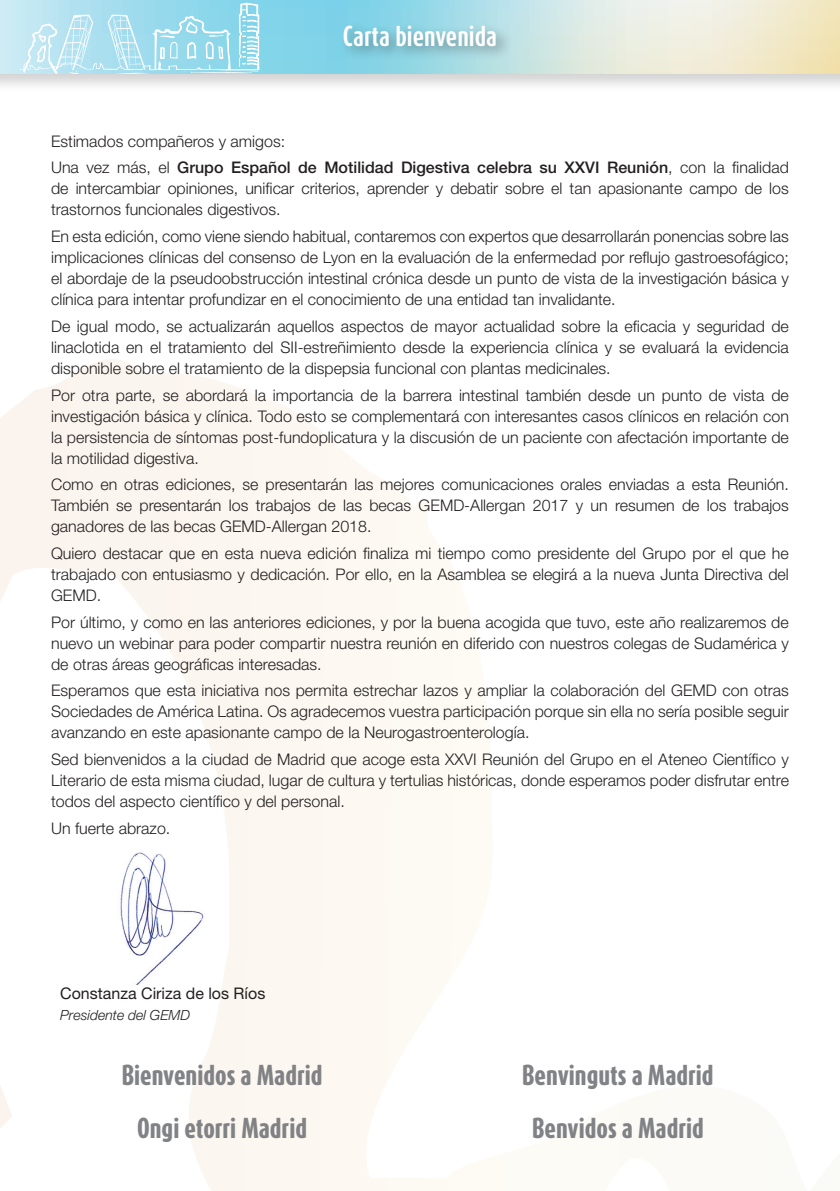
<style>
.page{position:relative;width:840px;height:1191px;background:#fff}
.page>*{position:absolute;margin:0;border:0;box-sizing:border-box;transform-origin:0 0}
.t1{font:800 24px/52.4px "Dax Compact";color:#808285;text-align:center}
.t2{font:700 24px "Dax Compact";color:#fff}
.t3{font:300 16px/21px "Helvetica Neue LT";color:#231f20;text-align:justify}
.t4{font:16px "Helvetica Neue LT";color:#231f20}
.t5{font:italic 300 14px "Helvetica Neue LT";color:#231f20}
.s1{font-weight:500}
</style>
<div class="page">
<svg style="left:0;top:359px;width:497px;height:832px"></svg>
<img style="left:46px;top:829px;width:174px;height:161px">
<div style="left:0;top:0;width:839px;height:94px;background:#231f20;opacity:.2"></div>
<svg style="left:0;top:0;width:839px;height:74px;background:#cae4de"></svg>
<div style="left:339px;top:21px;width:173px;height:41px;background:#231f20;opacity:.4"></div>
<svg style="left:19px;top:0;width:242px;height:74px;background:#aee1f0"></svg>
<h1 class="t2" style="left:343px;top:20px;width:156px">Carta bienvenida</h1>
<p class="t3" style="left:51px;top:127px;width:739px;line-height:26.6px">Estimados compañeros y amigos:<br>Una vez más, el <span class="s1">Grupo Español de Motilidad Digestiva celebra su XXVI Reunión</span>, con la finalidad</p>
<p class="t3" style="left:51px;top:178px;width:738px">de intercambiar opiniones, unificar criterios, aprender y debatir sobre el tan apasionante campo de los trastornos funcionales digestivos.</p>
<p class="t3" style="left:51px;top:226px;width:739px">En esta edición, como viene siendo habitual, contaremos con expertos que desarrollarán ponencias sobre las implicaciones clínicas del consenso de Lyon en la evaluación de la enfermedad por reflujo gastroesofágico; el abordaje de la pseudoobstrucción intestinal crónica desde un punto de vista de la investigación básica y clínica para intentar profundizar en el conocimiento de una entidad tan invalidante.</p>
<p class="t3" style="left:51px;top:315px;width:739px">De igual modo, se actualizarán aquellos aspectos de mayor actualidad sobre la eficacia y seguridad de linaclotida en el tratamiento del SII-estreñimiento desde la experiencia clínica y se evaluará la evidencia disponible sobre el tratamiento de la dispepsia funcional con plantas medicinales.</p>
<p class="t3" style="left:51px;top:384px;width:739px">Por otra parte, se abordará la importancia de la barrera intestinal también desde un punto de vista de investigación básica y clínica. Todo esto se complementará con interesantes casos clínicos en relación con la persistencia de síntomas post-fundoplicatura y la discusión de un paciente con afectación importante de la motilidad digestiva.</p>
<p class="t3" style="left:51px;top:474px;width:739px">Como en otras ediciones, se presentarán las mejores comunicaciones orales enviadas a esta Reunión.<br>También se presentarán los trabajos de las becas GEMD-Allergan 2017 y un resumen de los trabajos ganadores de las becas GEMD-Allergan 2018.</p>
<p class="t3" style="left:51px;top:542px;width:739px">Quiero destacar que en esta nueva edición finaliza mi tiempo como presidente del Grupo por el que he trabajado con entusiasmo y dedicación. Por ello, en la Asamblea se elegirá a la nueva Junta Directiva del GEMD.</p>
<p class="t3" style="left:51px;top:611px;width:738px">Por último, y como en las anteriores ediciones, y por la buena acogida que tuvo, este año realizaremos de nuevo un webinar para poder compartir nuestra reunión en diferido con nuestros colegas de Sudamérica y de otras áreas geográficas interesadas.</p>
<p class="t3" style="left:51px;top:679px;width:739px">Esperamos que esta iniciativa nos permita estrechar lazos y ampliar la colaboración del GEMD con otras Sociedades de América Latina. Os agradecemos vuestra participación porque sin ella no sería posible seguir avanzando en este apasionante campo de la Neurogastroenterología.</p>
<p class="t3" style="left:51px;top:748px;width:739px">Sed bienvenidos a la ciudad de Madrid que acoge esta XXVI Reunión del Grupo en el Ateneo Científico y Literario de esta misma ciudad, lugar de cultura y tertulias históricas, donde esperamos poder disfrutar entre todos del aspecto científico y del personal.</p>
<p class="t3" style="left:51px;top:817px;width:121px">Un fuerte abrazo.</p>
<p class="t4" style="left:60px;top:983px;width:206px">Constanza Ciriza de los Ríos</p>
<p class="t5" style="left:60px;top:1006px;width:131px">Presidente del GEMD</p>
<h1 class="t1" style="left:122px;top:1048px;width:202px">Bienvenidos a Madrid<br>Ongi etorri Madrid</h1>
<h1 class="t1" style="left:522px;top:1048px;width:193px">Benvinguts a Madrid<br>Benvidos a Madrid</h1>
</div>
